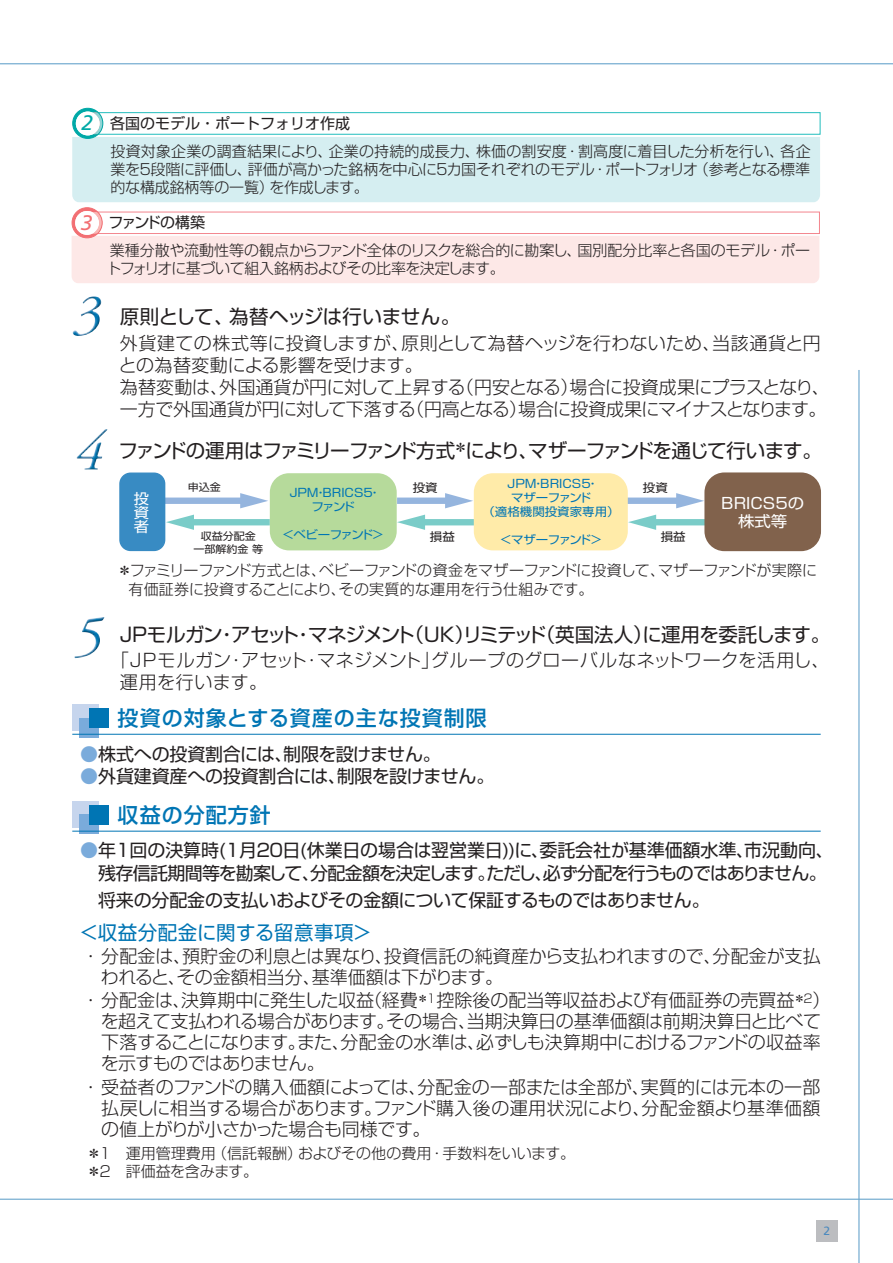
<style>
.page{position:relative;width:893px;height:1263px;background:#fff}
.page>*{position:absolute;margin:0;border:0;box-sizing:border-box;transform-origin:0 0}
.t1{font:21px "Shin Go Pro Medium 90 pv RKSJ H";letter-spacing:.05em;color:#0075b4}
.t2{font:19.5px "Shin Go Pro Regular 90 pv RKSJ H";letter-spacing:-.07em;color:#231f20}
.t3{font:19.5px "Shin Go Pro Regular 90 pv RKSJ H";letter-spacing:-.01em;color:#231f20}
.t4{font:19.5px "Shin Go Pro Regular 90 pv RKSJ H";letter-spacing:.025em;color:#0075b4}
.t5{font:18px/21px "Shin Go Pro Light 90 pv RKSJ H";letter-spacing:-.01em;color:#231f20}
.t6{font:18px/22.5px "Shin Go Pro Regular 90 pv RKSJ H";letter-spacing:-.03em;color:#231f20}
.t7{font:18px/22px "Shin Go Pro Light 90 pv RKSJ H";letter-spacing:.015em;color:#231f20}
.t8{font:18px "Shin Go Pro Regular 90 pv RKSJ H";letter-spacing:-.01em;color:#231f20}
.t9{font:15.3px/18.3px "Shin Go Pro Regular 90 pv RKSJ H";color:#fff;text-align:center;scale:1.07 1}
.t10{font:15px/18px "Shin Go Pro Light 90 pv RKSJ H";letter-spacing:-.015em;color:#231f20}
.t11{font:15px "Shin Go Pro Regular 90 pv RKSJ H";color:#231f20}
.t12{font:15px "Shin Go Pro Regular 90 pv RKSJ H";letter-spacing:-.09em;color:#231f20}
.t13{font:14.25px/14.2px "Shin Go Pro Regular 90 pv RKSJ H";color:#fff;text-align:justify;scale:1.07 1}
.t14{font:12px "Frutiger";color:#4a89be}
.t15{font:11.55px/14px "Shin Go Pro Regular 90 pv RKSJ H";color:#0075b4;text-align:center;scale:1.07 1}
.t16{font:11.55px "Shin Go Pro Regular 90 pv RKSJ H";letter-spacing:-.085em;color:#0075b4;scale:1.07 1}
.t17{font:11.55px "Shin Go Pro Regular 90 pv RKSJ H";letter-spacing:-.095em;color:#0075b4;scale:1.07 1}
.t18{font:11.55px "Shin Go Pro Regular 90 pv RKSJ H";color:#231f20;scale:1.07 1}
.t19{font:10.35px/12.8px "Shin Go Pro Regular 90 pv RKSJ H";color:#231f20;text-align:center;scale:1.07 1}
.s1{font-family:"Frutiger";font-style:italic;font-size:21px;color:#00a9a7}
.s2{font-family:"Frutiger";font-style:italic;font-size:21px;color:#f26f73}
.s3{color:#7aabdb}
</style>
<div class="page">
<img style="left:77px;top:429px;width:30px;height:41px">
<hr style="left:0;top:63px;width:893px;height:1px;background:#69a5cc">
<hr style="left:858px;top:370px;width:1px;height:893px;background:#69a5cc">
<hr style="left:0;top:1198px;width:893px;height:2px;background:#69a5cc">
<img style="left:74px;top:617px;width:30px;height:41px">
<img style="left:73px;top:296px;width:28px;height:40px">
<div style="left:816px;top:1220px;width:22px;height:22px;background:#bcbdc0"></div>
<div style="left:72px;top:704px;width:27px;height:27px;background:#c6d5ed"></div>
<div style="left:79px;top:718px;width:20px;height:19px;background:#7aabdb"></div>
<div style="left:89px;top:708px;width:20px;height:20px;background:#0075b4"></div>
<hr style="left:72px;top:734px;width:749px;height:1px;background:#0075b4">
<div style="left:72px;top:801px;width:27px;height:27px;background:#c6d5ed"></div>
<div style="left:79px;top:814px;width:20px;height:20px;background:#7aabdb"></div>
<div style="left:89px;top:805px;width:20px;height:19px;background:#0075b4"></div>
<hr style="left:72px;top:831px;width:749px;height:1px;background:#0075b4">
<div style="left:188px;top:519px;width:82px;height:6px;background:#7accc8"></div>
<svg style="left:166px;top:515px;width:28px;height:15px"></svg>
<div style="left:156px;top:497px;width:90px;height:7px;background:#95b5de"></div>
<svg style="left:240px;top:493px;width:28px;height:15px"></svg>
<div style="left:419px;top:519px;width:87px;height:6px;background:#7accc8"></div>
<svg style="left:397px;top:515px;width:28px;height:15px"></svg>
<div style="left:397px;top:497px;width:54px;height:7px;background:#95b5de"></div>
<svg style="left:445px;top:493px;width:28px;height:15px"></svg>
<div style="left:650px;top:519px;width:87px;height:6px;background:#7accc8"></div>
<svg style="left:628px;top:515px;width:28px;height:15px"></svg>
<div style="left:592px;top:497px;width:90px;height:7px;background:#95b5de"></div>
<svg style="left:676px;top:493px;width:28px;height:15px"></svg>
<div style="left:120px;top:473px;width:45px;height:77px;background:#388bc3;border-radius:11px"></div>
<div style="left:119px;top:472px;width:46px;height:79px;border:1px solid #388bc3;border-radius:11px"></div>
<div style="left:705px;top:473px;width:115px;height:77px;background:#81624c;border-radius:19px"></div>
<div style="left:704px;top:472px;width:117px;height:79px;border:2px solid #81624c;border-radius:19px"></div>
<div style="left:474px;top:473px;width:154px;height:77px;background:#ffeba9;border-radius:19px"></div>
<div style="left:270px;top:473px;width:127px;height:77px;background:#b6da9b;border-radius:19px"></div>
<div style="left:72px;top:137px;width:748px;height:65px;background:#d5eef1"></div>
<div style="left:96px;top:112px;width:724px;height:23px;border:1px solid #21bdbd"></div>
<svg style="left:73px;top:108px;width:30px;height:30px"></svg>
<div style="left:72px;top:108px;width:31px;height:31px;border:1px solid #00a9a7;border-radius:50%"></div>
<svg style="left:72px;top:208px;width:747px;height:75px"></svg>
<div style="left:72px;top:207px;width:30px;height:31px;border:1px solid #f26f73;border-radius:50%"></div>
<p class="t11" style="left:81px;top:118px;width:270px"><span class="s1">2</span> 各国のモデル・ポートフォリオ作成</p>
<p class="t10" style="left:111px;top:144px;width:702px;text-align:justify">投資対象企業の調査結果により、企業の持続的成長力、株価の割安度・割高度に着目した分析を行い、各企業を５段階に評価し、評価が高かった銘柄を中心に５カ国それぞれのモデル・ポートフォリオ（参考となる標準的な構成銘柄等の一覧）を作成します。</p>
<p class="t12" style="left:81px;top:217px;width:126px"><span class="s2">3</span> ファンドの構築</p>
<p class="t10" style="left:107px;top:243px;width:705px">業種分散や流動性等の観点からファンド全体のリスクを総合的に勘案し、国別配分比率と各国のモデル・ポートフォリオに基づいて組入銘柄およびその比率を決定します。</p>
<p class="t3" style="left:120px;top:310px;width:342px">原則として、為替ヘッジは行いません。</p>
<p class="t5" style="left:119px;top:335px;width:713px;line-height:22px">外貨建ての株式等に投資しますが、原則として為替ヘッジを行わないため、当該通貨と円との為替変動による影響を受けます。<br>為替変動は、外国通貨が円に対して上昇する（円安となる）場合に投資成果にプラスとなり、一方で外国通貨が円に対して下落する（円高となる）場合に投資成果にマイナスとなります。</p>
<p class="t2" style="left:119px;top:443px;width:705px">ファンドの運用はファミリーファンド方式<sup>＊</sup>により、マザーファンドを通じて行います。</p>
<p class="t13" style="left:134px;top:493px;width:15px">投資者</p>
<p class="t19" style="left:188px;top:483px;width:32px">申込金</p>
<p class="t19" style="left:193px;top:531px;width:67px">収益分配金<br>一部解約金 等</p>
<p class="t15" style="left:290px;top:487px;width:87px">JPM・BRICS5・ファンド</p>
<p class="t17" style="left:282px;top:530px;width:97px">＜ベビーファンド＞</p>
<p class="t18" style="left:413px;top:483px;width:25px">投資</p>
<p class="t18" style="left:430px;top:532px;width:25px">損益</p>
<p class="t15" style="left:482px;top:478px;width:130px">JPM・BRICS5・<br>マザーファンド<br>（適格機関投資家専用）</p>
<p class="t16" style="left:500px;top:535px;width:97px">＜マザーファンド＞</p>
<p class="t18" style="left:643px;top:483px;width:25px">投資</p>
<p class="t18" style="left:661px;top:532px;width:25px">損益</p>
<p class="t9" style="left:721px;top:496px;width:79px">BRICS5の株式等</p>
<p class="t10" style="left:128px;top:562px;width:690px;line-height:19.5px;text-indent:-11px">＊ファミリーファンド方式とは、ベビーファンドの資金をマザーファンドに投資して、マザーファンドが実際に有価証券に投資することにより、その実質的な運用を行う仕組みです。</p>
<p class="t2" style="left:116px;top:627px;width:715px">ＪＰモルガン・アセット・マネジメント（ＵＫ）リミテッド（英国法人）に運用を委託します。</p>
<p class="t7" style="left:120px;top:651px;width:711px;text-indent:-9px">「ＪＰモルガン・アセット・マネジメント」グループのグローバルなネットワークを活用し、運用を行います。</p>
<p class="t1" style="left:118px;top:710px;width:371px">投資の対象とする資産の主な投資制限</p>
<p class="t8" style="left:80px;top:747px;width:362px"><span class="s3">●</span>株式への投資割合には、制限を設けません。</p>
<p class="t8" style="left:80px;top:769px;width:416px"><span class="s3">●</span>外貨建資産への投資割合には、制限を設けません。</p>
<p class="t1" style="left:118px;top:807px;width:155px">収益の分配方針</p>
<p class="t6" style="left:98px;top:841px;width:736px;text-indent:-18px"><span class="s3">●</span>年１回の決算時(１月20日(休業日の場合は翌営業日))に、委託会社が基準価額水準、市況動向、残存信託期間等を勘案して、分配金額を決定します。ただし、必ず分配を行うものではありません。</p>
<p class="t6" style="left:98px;top:892px;width:613px">将来の分配金の支払いおよびその金額について保証するものではありません。</p>
<p class="t4" style="left:79px;top:925px;width:294px">＜収益分配金に関する留意事項＞</p>
<p class="t5" style="left:101px;top:948px;width:721px;text-indent:-19px">・ 分配金は、預貯金の利息とは異なり、投資信託の純資産から支払われますので、分配金が支払われると、その金額相当分、基準価額は下がります。</p>
<p class="t5" style="left:101px;top:992px;width:731px;text-indent:-19px">・ 分配金は、決算期中に発生した収益（経費<sup>＊1</sup>控除後の配当等収益および有価証券の売買益<sup>＊2</sup>）を超えて支払われる場合があります。その場合、当期決算日の基準価額は前期決算日と比べて下落することになります。また、分配金の水準は、必ずしも決算期中におけるファンドの収益率を示すものではありません。</p>
<p class="t5" style="left:101px;top:1079px;width:721px;text-align:justify;text-indent:-19px">・ 受益者のファンドの購入価額によっては、分配金の一部または全部が、実質的には元本の一部払戻しに相当する場合があります。ファンド購入後の運用状況により、分配金額より基準価額の値上がりが小さかった場合も同様です。</p>
<p class="t10" style="left:86px;top:1146px;width:490px">＊1　運用管理費用（信託報酬）およびその他の費用・手数料をいいます。＊2　評価益を含みます。</p>
<p class="t14" style="left:823px;top:1226px;width:8px">2</p>
</div>
